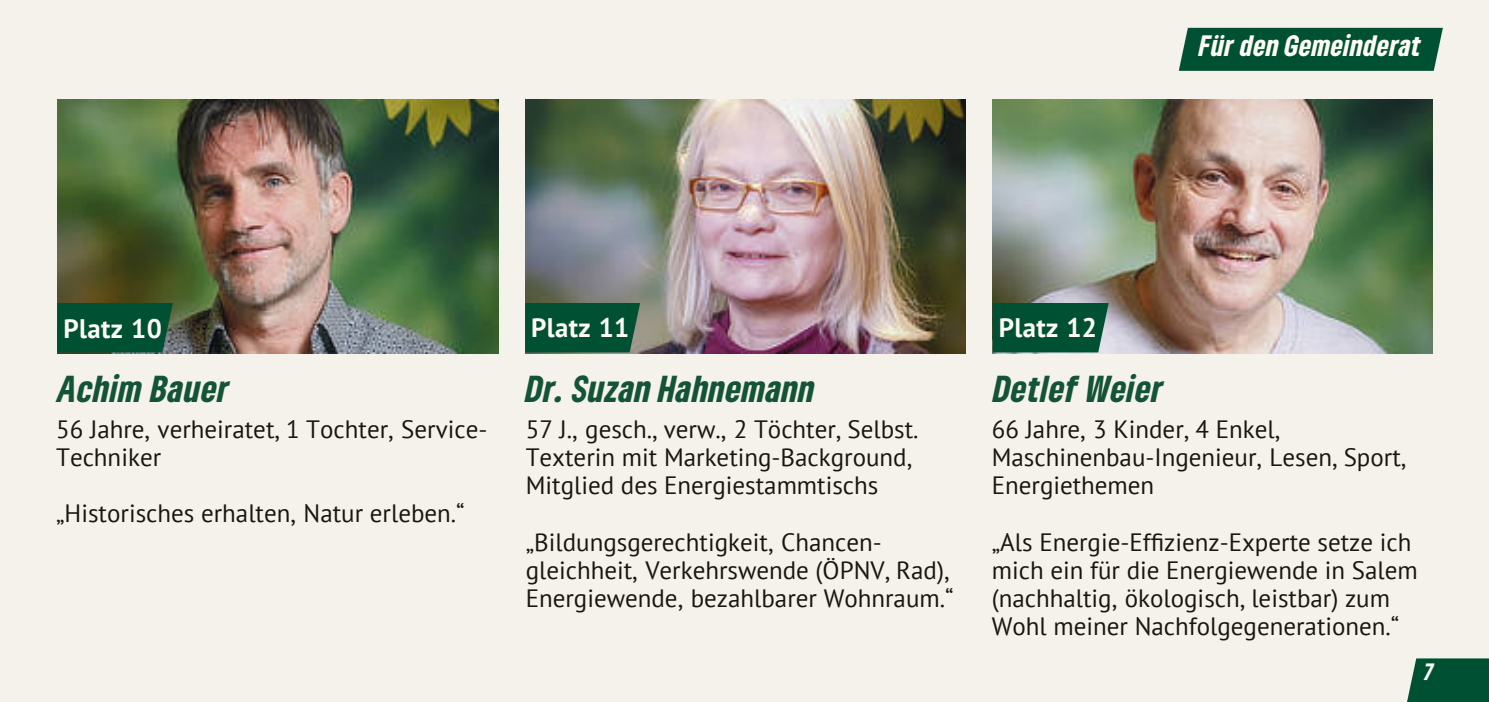
<style>
.page{position:relative;width:1489px;height:702px;background:#fff}
.page>*{position:absolute;margin:0;border:0;box-sizing:border-box;transform-origin:0 0}
.t1{font:italic 900 condensed 35px "Gruene Type";letter-spacing:.02em;color:#145436}
.t2{font:italic 900 condensed 27.5px "Gruene Type";letter-spacing:.02em;color:#fefaf4}
.t3{font:700 26.75px "PT Sans";letter-spacing:.015em;color:#fefaf4}
.t4{font:25px "PT Sans";color:#181611}
.t5{font:italic 900 condensed 22px "Gruene Type";color:#fefaf4}
</style>
<div class="page">
<div style="left:0;top:0;width:1489px;height:701px;background:#f5f2eb"></div>
<img style="left:57px;top:100px;width:441px;height:253px">
<img style="left:993px;top:100px;width:440px;height:253px">
<img style="left:525px;top:100px;width:441px;height:253px">
<svg style="left:57px;top:302px;width:116px;height:50px;background:#065236"></svg>
<svg style="left:525px;top:302px;width:115px;height:50px;background:#095438"></svg>
<svg style="left:993px;top:302px;width:116px;height:50px;background:#0d583e"></svg>
<div style="left:1402px;top:658px;width:87px;height:43px;background:#005134"></div>
<div style="left:1179px;top:28px;width:264px;height:43px;background:#005134"></div>
<p class="t2" style="left:1199px;top:27px;width:223px">Für den Gemeinderat</p>
<p class="t3" style="left:64px;top:318px;width:100px">Platz 10</p>
<p class="t3" style="left:531px;top:317px;width:100px">Platz 11</p>
<p class="t3" style="left:999px;top:317px;width:100px">Platz 12</p>
<p class="t1" style="left:57px;top:365px;width:173px">Achim Bauer</p>
<p class="t1" style="left:526px;top:365px;width:291px">Dr. Suzan Hahnemann</p>
<p class="t1" style="left:993px;top:365px;width:171px">Detlef Weier</p>
<p class="t4" style="left:56px;top:419px;width:433px">56 Jahre, verheiratet, 1 Tochter, Service-</p>
<p class="t4" style="left:56px;top:447px;width:107px">Techniker</p>
<p class="t4" style="left:56px;top:503px;width:410px">„Historisches erhalten, Natur erleben.“</p>
<p class="t4" style="left:526px;top:419px;width:394px">57 J., gesch., verw., 2 Töchter, Selbst.</p>
<p class="t4" style="left:526px;top:447px;width:387px">Texterin mit Marketing-Background,</p>
<p class="t4" style="left:526px;top:475px;width:354px">Mitglied des Energiestammtischs</p>
<p class="t4" style="left:526px;top:531px;width:357px">„Bildungsgerechtigkeit, Chancen-</p>
<p class="t4" style="left:526px;top:559px;width:425px">gleichheit, Verkehrswende (ÖPNV, Rad),</p>
<p class="t4" style="left:526px;top:587px;width:429px">Energiewende, bezahlbarer Wohnraum.“</p>
<p class="t4" style="left:992px;top:419px;width:289px">66 Jahre, 3 Kinder, 4 Enkel,</p>
<p class="t4" style="left:992px;top:447px;width:415px">Maschinenbau-Ingenieur, Lesen, Sport,</p>
<p class="t4" style="left:992px;top:475px;width:164px">Energiethemen</p>
<p class="t4" style="left:992px;top:531px;width:421px">„Als Energie-Effizienz-Experte setze ich</p>
<p class="t4" style="left:992px;top:559px;width:428px">mich ein für die Energiewende in Salem</p>
<p class="t4" style="left:992px;top:587px;width:400px">(nachhaltig, ökologisch, leistbar) zum</p>
<p class="t4" style="left:992px;top:616px;width:409px">Wohl meiner Nachfolgegenerationen.“</p>
<p class="t5" style="left:1424px;top:657px;width:11px">7</p>
</div>
